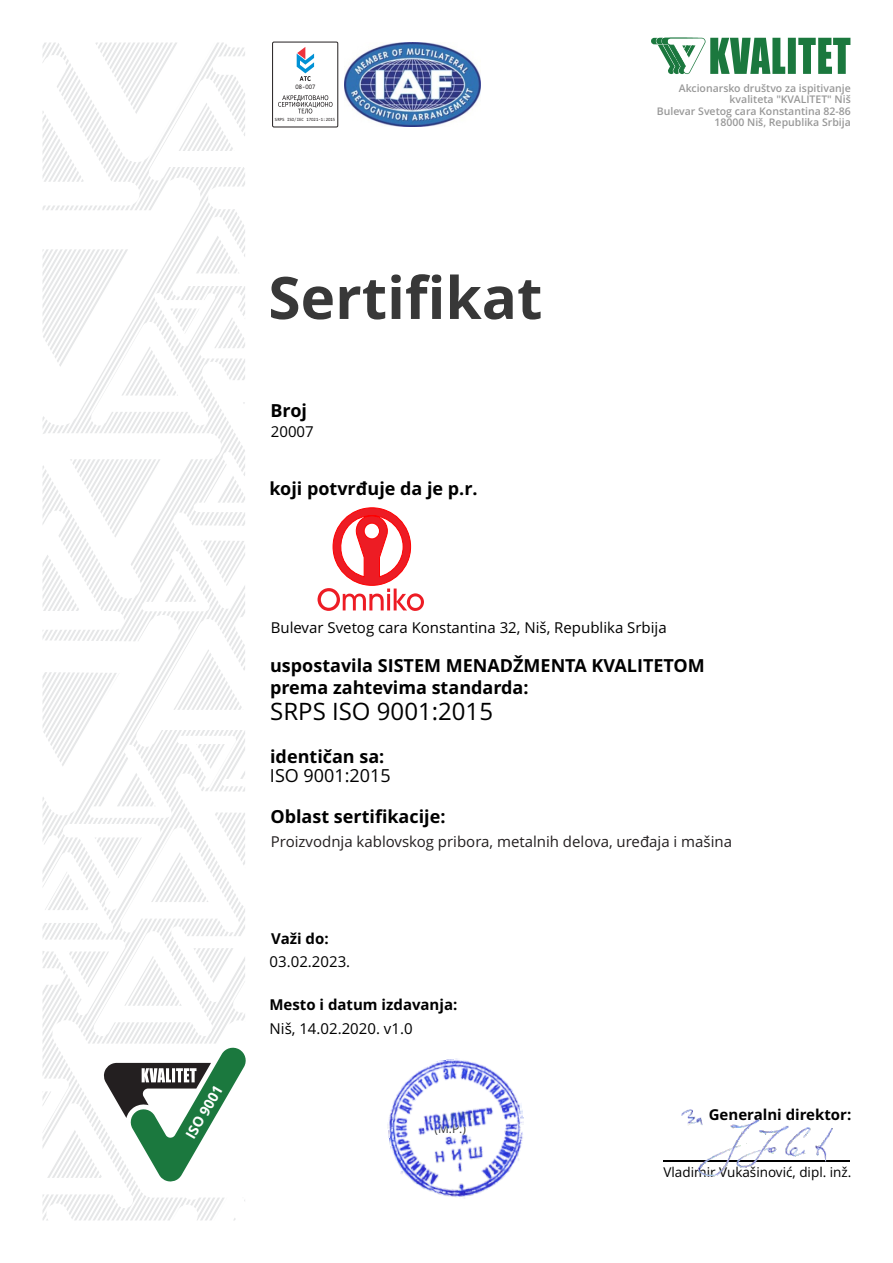
<style>
.page{position:relative;width:893px;height:1263px;background:#fff}
.page>*{position:absolute;margin:0;border:0;box-sizing:border-box;transform-origin:0 0}
.t1{font:700 58.5px "Open Sans";color:#383838}
.t2{font:24px "Open Sans";color:#000}
.t3{font:700 18px/22px "Open Sans";color:#000}
.t4{font:18px "Open Sans";color:#000}
.t5{font:15px "Open Sans";color:#000}
.t6{font:15px "Open Sans";color:#231f20}
.t7{font:700 15px "Open Sans";color:#000}
.t8{font:700 14.1px "Open Sans";color:#fff}
.t9{font:13.5px "Open Sans";color:#000}
.t10{font:12px "Open Sans";color:#383838}
.t11{font:600 10.5px/11.4px "Open Sans";color:#989898;text-align:right}
.t12{font:6.9px "Consolas";color:#231f20;scale:.87 1}
.t13{font:4.8px "Consolas";color:#231f20;scale:.91 1}
</style>
<div class="page">
<svg style="left:43px;top:43px;width:202px;height:1177px"></svg>
<hr style="left:663px;top:1161px;width:187px;height:1px;background:#000">
<img style="left:345px;top:42px;width:135px;height:85px">
<div style="left:272px;top:42px;width:66px;height:85px;border:1px solid #231f20"></div>
<svg style="left:297px;top:47px;width:17px;height:34px"></svg>
<svg style="left:278px;top:95px;width:55px;height:18px"></svg>
<svg style="left:651px;top:38px;width:199px;height:36px"></svg>
<svg style="left:104px;top:1046px;width:142px;height:136px"></svg>
<svg style="left:318px;top:507px;width:106px;height:104px"></svg>
<img style="left:387px;top:1058px;width:137px;height:141px">
<img style="left:681px;top:1109px;width:155px;height:68px">
<p class="t12" style="left:296px;top:84px;width:24px">O8-OO7</p>
<p class="t13" style="left:275px;top:117px;width:68px">SRPS ISO/IEC 17O21-1:2O15</p>
<p class="t11" style="left:657px;top:83px;width:196px">Akcionarsko društvo za ispitivanje kvaliteta "KVALITET" Niš<br>Bulevar Svetog cara Konstantina 82-86<br>18000 Niš, Republika Srbija</p>
<h1 class="t1" style="left:268px;top:274px;width:276px">Sertifikat</h1>
<p class="t3" style="left:270px;top:401px;width:38px">Broj</p>
<p class="t5" style="left:271px;top:426px;width:44px">20007</p>
<p class="t3" style="left:269px;top:479px;width:210px">koji potvrđuje da je p.r.</p>
<p class="t8" style="left:184px;top:1135px;width:61px;rotate:-60deg">ISO 9001</p>
<p class="t5" style="left:271px;top:621px;width:397px">Bulevar Svetog cara Konstantina 32, Niš, Republika Srbija</p>
<p class="t3" style="left:270px;top:656px;width:436px">uspostavila SISTEM MENADŽMENTA KVALITETOM prema zahtevima standarda:</p>
<h2 class="t2" style="left:270px;top:702px;width:224px">SRPS ISO 9001:2015</h2>
<p class="t3" style="left:270px;top:747px;width:116px">identičan sa:</p>
<p class="t4" style="left:270px;top:768px;width:122px">ISO 9001:2015</p>
<p class="t3" style="left:270px;top:808px;width:177px">Oblast sertifikacije:</p>
<p class="t6" style="left:271px;top:835px;width:463px">Proizvodnja kablovskog pribora, metalnih delova, uređaja i mašina</p>
<p class="t7" style="left:271px;top:933px;width:59px">Važi do:</p>
<p class="t5" style="left:270px;top:956px;width:82px">03.02.2023.</p>
<p class="t7" style="left:269px;top:999px;width:189px">Mesto i datum izdavanja:</p>
<p class="t5" style="left:270px;top:1022px;width:145px">Niš, 14.02.2020. v1.0</p>
<p class="t10" style="left:434px;top:1123px;width:33px">(M.P.)</p>
<p class="t7" style="left:709px;top:1108px;width:144px">Generalni direktor:</p>
<p class="t9" style="left:663px;top:1167px;width:189px">Vladimir Vukašinović, dipl. inž.</p>
</div>
